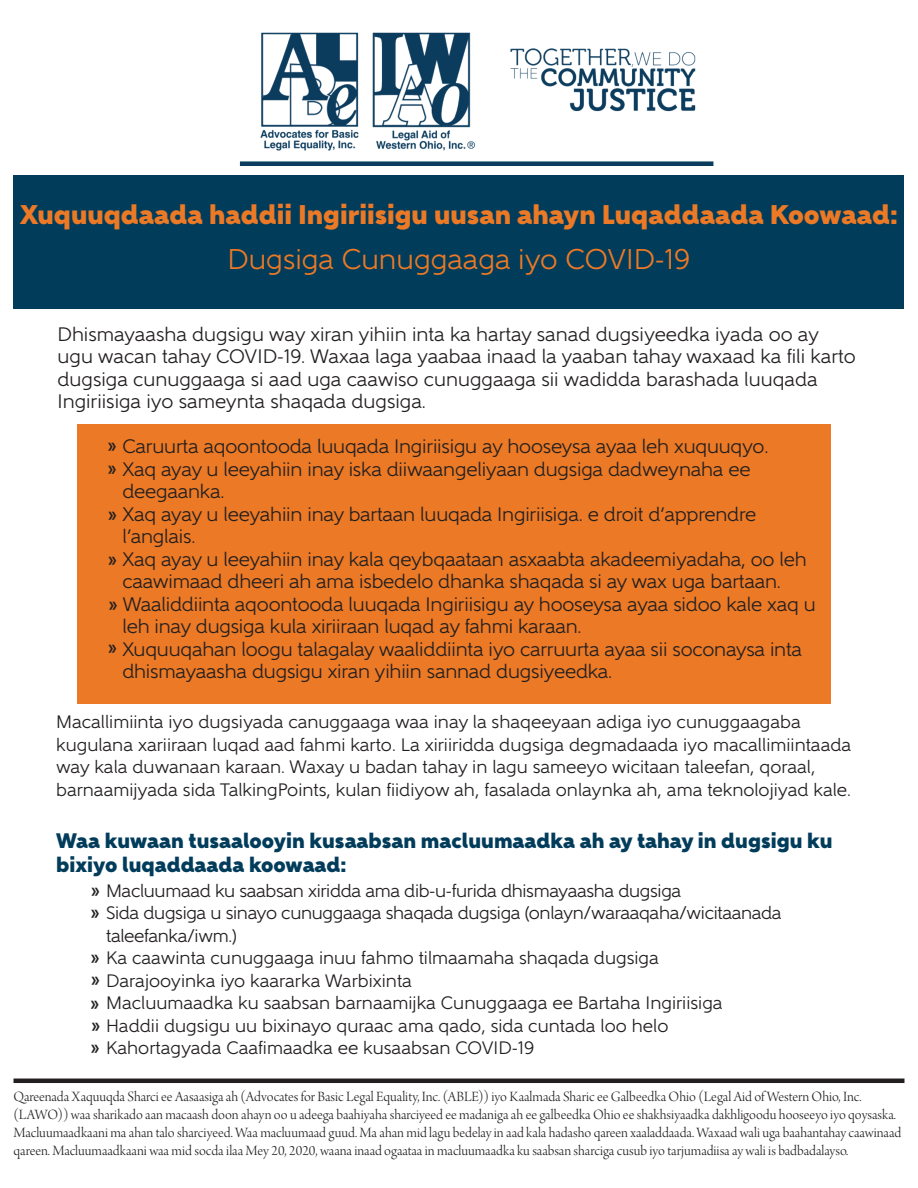
<style>
.page{position:relative;width:918px;height:1188px;background:#fff}
.page>*{position:absolute;margin:0;border:0;box-sizing:border-box;transform-origin:0 0}
.t1{font:28.5px "Gentleman 500";color:#eb7925}
.t2{font:900 27px "Gentleman 1000";color:#eb7925}
.t3{font:900 21px/24px "Gentleman 1000";color:#023c5b}
.t4{font:700 condensed 21px "Acme Gothic";color:#231f20}
.t5{font:19.5px/22.5px "Gentleman 500";letter-spacing:-.01em;color:#231f20}
.t6{font:18px/22.5px "Gentleman 500";color:#231f20}
.t7{font:18px/22.5px "Gentleman 500";letter-spacing:-.02em;color:#231f20}
.t8{font:15px/18px "Arno Pro Light Display";color:#231f20}
.s1{font-family:"Acme Gothic";font-weight:700;font-stretch:condensed;font-size:21px}
</style>
<div class="page">
<div style="left:14px;top:176px;width:890px;height:133px;background:#023c5b"></div>
<hr style="left:14px;top:1079px;width:890px;height:4px;background:#231f20">
<img style="left:239px;top:32px;width:475px;height:134px">
<div style="left:78px;top:425px;width:753px;height:279px;background:#eb7925"></div>
<p class="t2" style="left:20px;top:198px;width:879px">Xuquuqdaada haddii Ingiriisigu uusan ahayn Luqaddaada Koowaad:</p>
<p class="t1" style="left:227px;top:242px;width:465px">Dugsiga Cunuggaaga iyo COVID-19</p>
<p class="t5" style="left:58px;top:323px;width:800px">Dhismayaasha dugsigu way xiran yihiin inta ka hartay sanad dugsiyeedka iyada oo ay ugu wacan tahay COVID-19. Waxaa laga yaabaa inaad la yaaban tahay waxaad ka fili karto dugsiga cunuggaaga si aad uga caawiso cunuggaaga sii wadidda barashada luuqada Ingiriisiga iyo sameynta shaqada dugsiga.</p>
<p class="t5" style="left:107px;top:435px;width:663px"><span class="s1">»</span> Caruurta aqoontooda luuqada Ingiriisigu ay hooseysa ayaa leh xuquuqyo.</p>
<p class="t5" style="left:107px;top:458px;width:645px"><span class="s1">»</span> Xaq ayay u leeyahiin inay iska diiwaangeliyaan dugsiga dadweynaha ee</p>
<p class="t5" style="left:108px;top:503px;width:650px"><span class="s1">»</span> Xaq ayay u leeyahiin inay bartaan luuqada Ingiriisiga. e droit d’apprendre</p>
<p class="t5" style="left:108px;top:548px;width:701px"><span class="s1">»</span> Xaq ayay u leeyahiin inay kala qeybqaataan asxaabta akadeemiyadaha, oo leh</p>
<p class="t5" style="left:109px;top:593px;width:709px"><span class="s1">»</span> Waaliddiinta aqoontooda luuqada Ingiriisigu ay hooseysa ayaa sidoo kale xaq u</p>
<p class="t5" style="left:122px;top:480px;width:104px">deegaanka.</p>
<p class="t5" style="left:122px;top:525px;width:75px">l’anglais.</p>
<p class="t5" style="left:122px;top:570px;width:660px">caawimaad dheeri ah ama isbedelo dhanka shaqada si ay wax uga bartaan.</p>
<p class="t5" style="left:122px;top:615px;width:461px">leh inay dugsiga kula xiriiraan luqad ay fahmi karaan.</p>
<p class="t5" style="left:122px;top:660px;width:492px">dhismayaasha dugsigu xiran yihiin sannad dugsiyeedka.</p>
<p class="t5" style="left:108px;top:638px;width:696px"><span class="s1">»</span> Xuquuqahan loogu talagalay waaliddiinta iyo carruurta ayaa sii soconaysa inta</p>
<p class="t6" style="left:56px;top:711px;width:797px">Macallimiinta iyo dugsiyada canuggaaga waa inay la shaqeeyaan adiga iyo cunuggaagaba kugulana xariiraan luqad aad fahmi karto. La xiriiridda dugsiga degmadaada iyo macallimiintaada way kala duwanaan karaan. Waxay u badan tahay in lagu sameeyo wicitaan taleefan, qoraal, barnaamijyada sida TalkingPoints, kulan fiidiyow ah, fasalada onlaynka ah, ama teknolojiyad kale.</p>
<p class="t3" style="left:56px;top:828px;width:778px">Waa kuwaan tusaalooyin kusaabsan macluumaadka ah ay tahay in dugsigu ku bixiyo luqaddaada koowaad:</p>
<p class="t4" style="left:91px;top:874px;width:11px">»</p>
<p class="t7" style="left:106px;top:879px;width:577px">Macluumaad ku saabsan xiridda ama dib-u-furida dhismayaasha dugsiga</p>
<p class="t7" style="left:106px;top:902px;width:677px">Sida dugsiga u sinayo cunuggaaga shaqada dugsiga (onlayn/waraaqaha/wicitaanada taleefanka/iwm.)</p>
<p class="t6" style="left:106px;top:947px;width:554px">Ka caawinta cunuggaaga inuu fahmo tilmaamaha shaqada dugsiga</p>
<p class="t6" style="left:106px;top:969px;width:307px">Darajooyinka iyo kaararka Warbixinta</p>
<p class="t6" style="left:106px;top:992px;width:618px">Macluumaadka ku saabsan barnaamijka Cunuggaaga ee Bartaha Ingiriisiga</p>
<p class="t6" style="left:106px;top:1014px;width:564px">Haddii dugsigu uu bixinayo quraac ama qado, sida cuntada loo helo</p>
<p class="t6" style="left:106px;top:1037px;width:430px">Kahortagyada Caafimaadka ee kusaabsan COVID-19</p>
<p class="t4" style="left:91px;top:896px;width:11px">»</p>
<p class="t4" style="left:91px;top:941px;width:11px">»</p>
<p class="t4" style="left:91px;top:963px;width:11px">»</p>
<p class="t4" style="left:90px;top:987px;width:11px">»</p>
<p class="t4" style="left:91px;top:1009px;width:11px">»</p>
<p class="t4" style="left:91px;top:1031px;width:11px">»</p>
<p class="t8" style="left:14px;top:1089px;width:889px">Qareenada Xaquuqda Sharci ee Aasaasiga ah (Advocates for Basic Legal Equality, Inc. (ABLE)) iyo Kaalmada Sharic ee Galbeedka Ohio (Legal Aid of Western Ohio, Inc. (LAWO)) waa sharikado aan macaash doon ahayn oo u adeega baahiyaha sharciyeed ee madaniga ah ee galbeedka Ohio ee shakhsiyaadka dakhligoodu hooseeyo iyo qoysaska.<br>Macluumaadkaani ma ahan talo sharciyeed. Waa macluumaad guud. Ma ahan mid lagu bedelay in aad kala hadasho qareen xaaladdaada. Waxaad wali uga baahantahay caawinaad qareen. Macluumaadkaani waa mid socda ilaa Mey 20, 2020, waana inaad ogaataa in macluumaadka ku saabsan sharciga cusub iyo tarjumadiisa ay wali is badbadalayso.</p>
</div>
